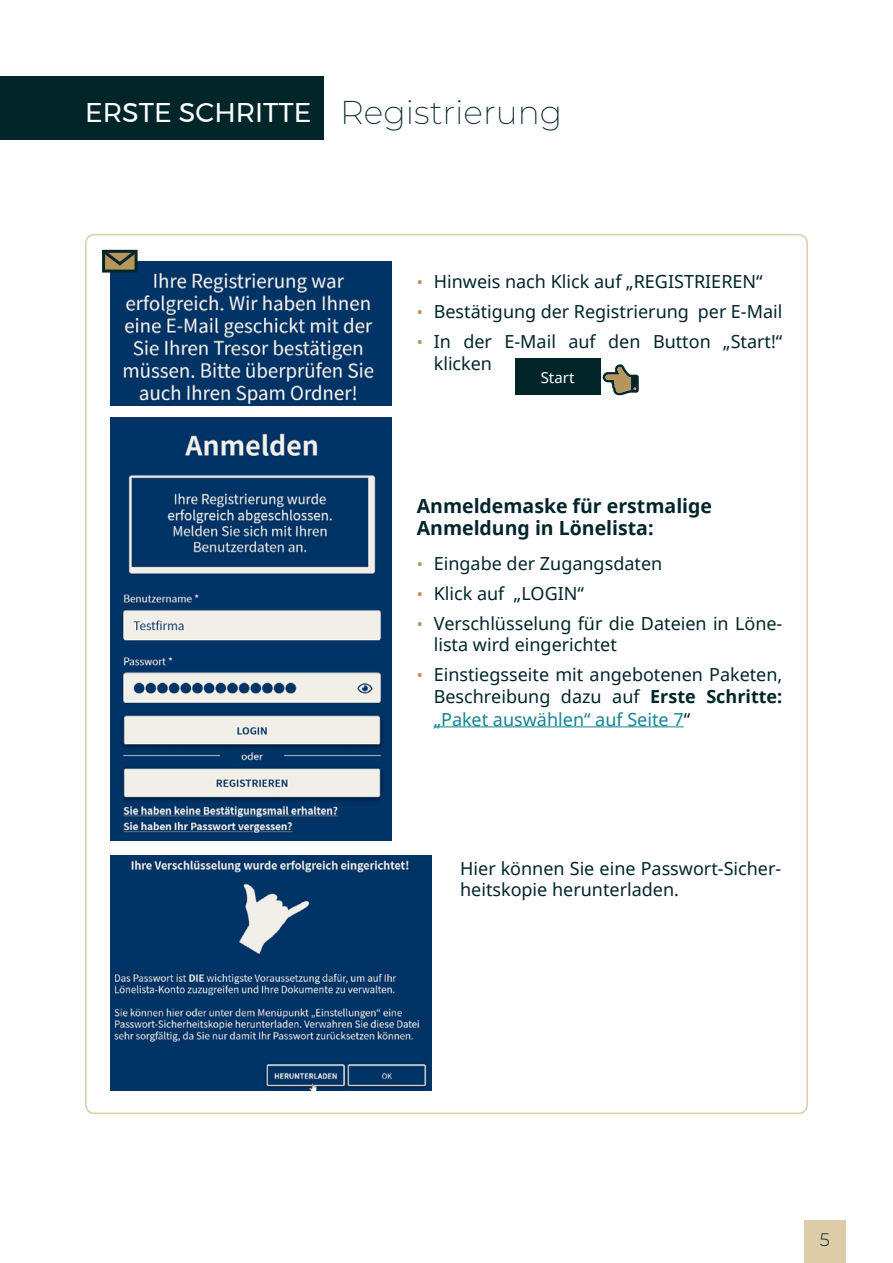
<style>
.page{position:relative;width:893px;height:1263px;background:#fff}
.page>*{position:absolute;margin:0;border:0;box-sizing:border-box;transform-origin:0 0}
.t1{font:27px "Montserrat";color:#fff}
.t2{font:700 19.5px/22.5px "Noto Sans";color:#02252a}
.t3{font:18px/21.6px "Noto Sans";color:#02252a}
.t4{font:100 18px "Montserrat";color:#02252a}
.t5{font:15px "Noto Sans";color:#fff}
.s1{font-weight:100;font-size:33px;color:#02252a}
.s2{font-size:16.5px;color:#b7965d}
.s3{font-weight:700}
.s4{color:#138493}
</style>
<div class="page">
<div style="left:804px;top:1220px;width:42px;height:43px;background:#ddcca7"></div>
<div style="left:0;top:77px;width:323px;height:63px;background:#02252a"></div>
<hr style="left:434px;top:726px;width:250px;height:1px;background:#138493">
<img style="left:111px;top:855px;width:321px;height:236px">
<div style="left:515px;top:358px;width:85px;height:37px;background:#02252a"></div>
<svg style="left:603px;top:364px;width:36px;height:31px"></svg>
<img style="left:111px;top:418px;width:280px;height:423px">
<img style="left:111px;top:261px;width:280px;height:145px">
<svg style="left:102px;top:249px;width:38px;height:25px"></svg>
<h1 class="t1" style="left:85px;top:91px;width:479px">ERSTE SCHRITTE <span class="s1">Registrierung</span></h1>
<p class="t3" style="left:417px;top:270px;width:347px"><span class="s2">•</span> Hinweis nach Klick auf „REGISTRIEREN“</p>
<p class="t3" style="left:417px;top:300px;width:367px"><span class="s2">•</span> Bestätigung der Registrierung per E-Mail</p>
<p class="t3" style="left:434px;top:330px;width:350px;text-indent:-17px"><span class="s2">•</span> In der E-Mail auf den Button „Start!“ klicken</p>
<p class="t5" style="left:541px;top:367px;width:35px">Start</p>
<p class="t2" style="left:417px;top:494px;width:297px">Anmeldemaske für erstmalige<br>Anmeldung in Lönelista:</p>
<p class="t3" style="left:417px;top:552px;width:247px"><span class="s2">•</span> Eingabe der Zugangsdaten</p>
<p class="t3" style="left:417px;top:582px;width:169px"><span class="s2">•</span> Klick auf „LOGIN“</p>
<p class="t3" style="left:434px;top:612px;width:350px;text-indent:-17px"><span class="s2">•</span> Verschlüsselung für die Dateien in Löne&shy;lista wird eingerichtet</p>
<p class="t3" style="left:434px;top:663px;width:350px;line-height:22px;text-align:justify;text-indent:-17px"><span class="s2">•</span> Einstiegsseite mit angebotenen Paketen, Beschreibung dazu auf <span class="s3">Erste Schritte: </span><span class="s4">„Paket auswählen“ auf Seite 7</span>“</p>
<p class="t3" style="left:460px;top:857px;width:323px">Hier können Sie eine Passwort-Sicher&shy;heitskopie herunterladen.</p>
<p class="t4" style="left:820px;top:1228px;width:12px">5</p>
</div>
